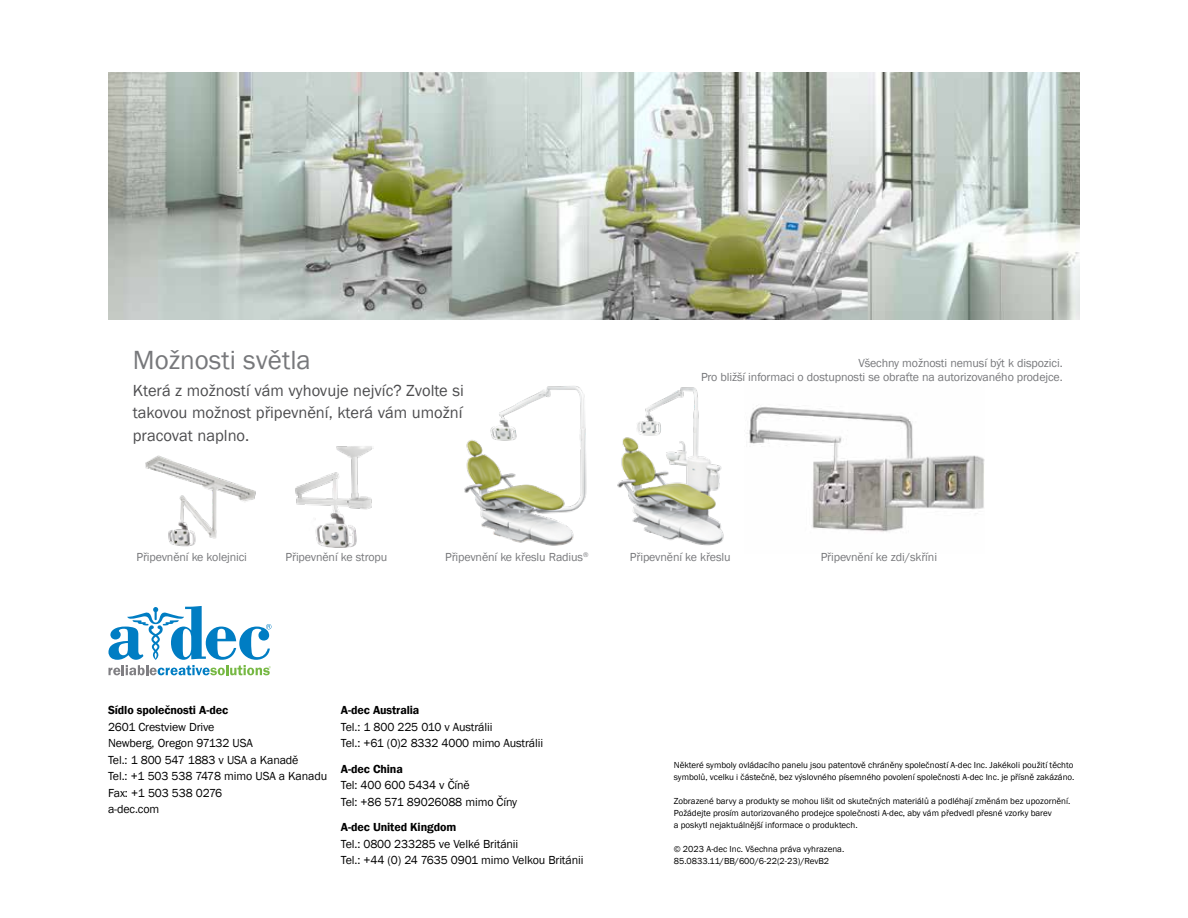
<style>
.page{position:relative;width:1188px;height:918px;background:#fff}
.page>*{position:absolute;margin:0;border:0;box-sizing:border-box;transform-origin:0 0}
.t1{font:27px "Franklin Gothic";color:#77787b}
.t2{font:16.5px/22.5px "Franklin Gothic";color:#4d4d4f;text-align:justify}
.t3{font:12px/16.5px "Franklin Gothic";letter-spacing:-.01em;color:#000}
.t4{font:12px/13.5px "Franklin Gothic";letter-spacing:-.01em;color:#77787b;text-align:right}
.t5{font:600 12px "Franklin Gothic";letter-spacing:-.01em;color:#000}
.t6{font:9px/12px "Franklin Gothic";color:#000}
.t7{font:7.05px "Franklin Gothic";color:#77787b}
</style>
<div class="page">
<img style="left:295px;top:446px;width:79px;height:101px">
<img style="left:145px;top:455px;width:111px;height:92px">
<img style="left:783px;top:408px;width:202px;height:124px">
<svg style="left:108px;top:606px;width:163px;height:69px"></svg>
<img style="left:108px;top:72px;width:972px;height:247px">
<img style="left:644px;top:387px;width:139px;height:159px">
<img style="left:464px;top:386px;width:180px;height:160px">
<h1 class="t1" style="left:133px;top:343px;width:179px">Možnosti světla</h1>
<h2 class="t2" style="left:133px;top:379px;width:332px">Která z možností vám vyhovuje nejvíc? Zvolte si takovou možnost připevnění, která vám umožní pracovat naplno.</h2>
<h3 class="t4" style="left:701px;top:357px;width:363px">Všechny možnosti nemusí být k dispozici.<br>Pro bližší informaci o dostupnosti se obraťte na autorizovaného prodejce.</h3>
<h3 class="t4" style="left:445px;top:551px;width:140px">Připevnění ke křeslu Radius</h3>
<h3 class="t4" style="left:630px;top:551px;width:102px">Připevnění ke křeslu</h3>
<h3 class="t4" style="left:136px;top:551px;width:112px">Připevnění ke kolejnici</h3>
<h3 class="t4" style="left:286px;top:551px;width:103px">Připevnění ke stropu</h3>
<h3 class="t4" style="left:821px;top:551px;width:118px">Připevnění ke zdi/skříni</h3>
<p class="t7" style="left:583px;top:550px;width:7px">®</p>
<h3 class="t5" style="left:108px;top:703px;width:122px">Sídlo společnosti A-dec</h3>
<h3 class="t3" style="left:108px;top:719px;width:221px">2601 Crestview Drive<br>Newberg, Oregon 97132 USA<br>Tel.: 1 800 547 1883 v USA a Kanadě<br>Tel.: +1 503 538 7478 mimo USA a Kanadu<br>Fax: +1 503 538 0276<br>a-dec.com</h3>
<h3 class="t5" style="left:341px;top:703px;width:80px">A-dec Australia</h3>
<h3 class="t3" style="left:341px;top:719px;width:204px">Tel.: 1 800 225 010 v Austrálii<br>Tel.: +61 (0)2 8332 4000 mimo Austrálii</h3>
<h3 class="t5" style="left:341px;top:761px;width:64px">A-dec China</h3>
<h3 class="t3" style="left:341px;top:777px;width:178px">Tel: 400 600 5434 v Číně<br>Tel: +86 571 89026088 mimo Číny</h3>
<h3 class="t5" style="left:341px;top:820px;width:117px">A-dec United Kingdom</h3>
<h3 class="t3" style="left:341px;top:836px;width:244px">Tel.: 0800 233285 ve Velké Británii<br>Tel.: +44 (0) 24 7635 0901 mimo Velkou Británii</h3>
<p class="t6" style="left:674px;top:759px;width:402px">Některé symboly ovládacího panelu jsou patentově chráněny společností A-dec Inc. Jakékoli použití těchto symbolů, vcelku i částečně, bez výslovného písemného povolení společnosti A-dec Inc. je přísně zakázáno.</p>
<p class="t6" style="left:674px;top:795px;width:398px">Zobrazené barvy a produkty se mohou lišit od skutečných materiálů a podléhají změnám bez upozornění.<br>Požádejte prosím autorizovaného prodejce společnosti A-dec, aby vám předvedl přesné vzorky barev<br>a poskytl nejaktuálnější informace o produktech.</p>
<p class="t6" style="left:674px;top:843px;width:172px">© 2023 A-dec Inc. Všechna práva vyhrazena.<br>85.0833.11/BB/600/6-22(2-23)/RevB2</p>
</div>
